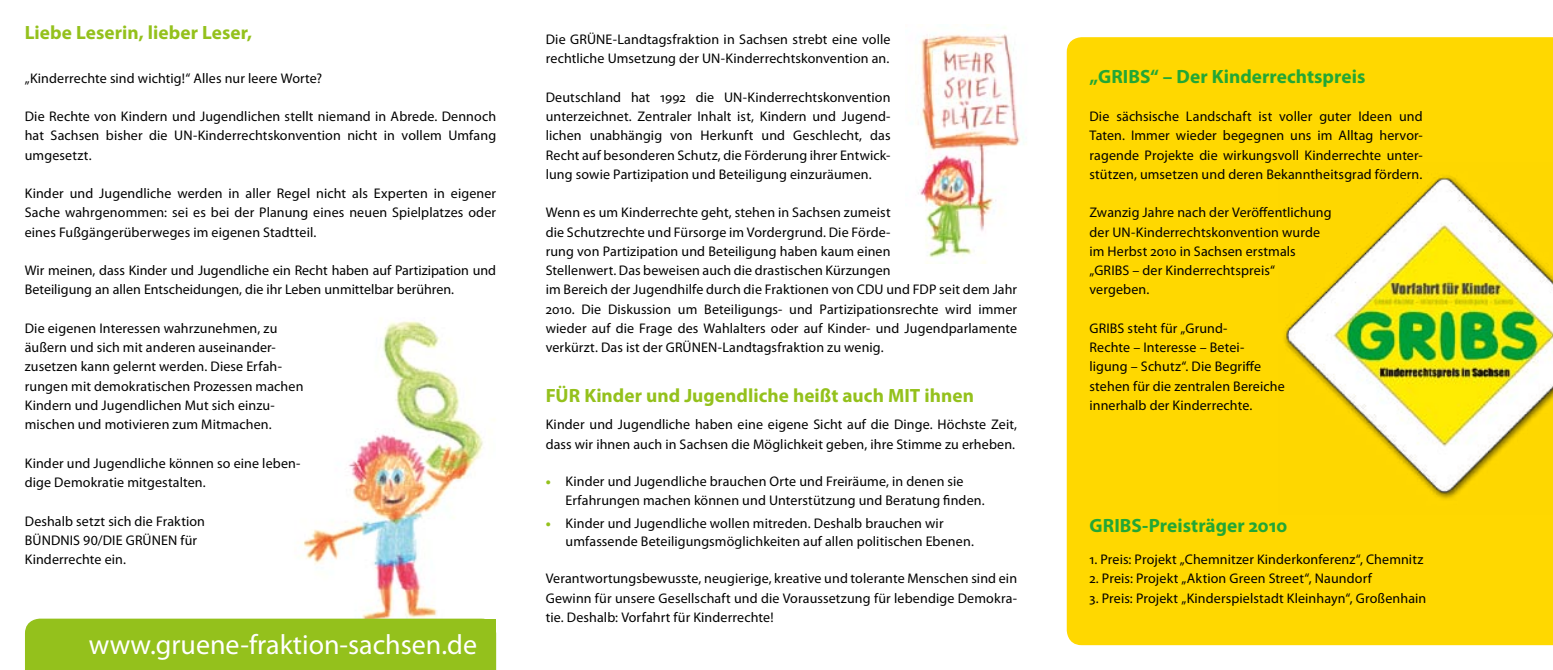
<style>
.page{position:relative;width:1553px;height:670px;background:#fff}
.page>*{position:absolute;margin:0;border:0;box-sizing:border-box;transform-origin:0 0}
.LTF_FB_Webadresse{font:28px "Myriad Pro";color:#fff}
.LTF_FB_Überschrift{font:700 19.25px "Myriad Pro";color:#94c11c}
.LTF_FB_Text{font:700 19.25px "Myriad Pro";letter-spacing:.005em;color:#23a735}
.LTF_FB_Überschrift-2{font:700 19.25px "Myriad Pro";color:#23a735}
.LTF_FB_Text-2{font:14px/19.2px "Myriad Pro";letter-spacing:.01em;color:#000}
.LTF_FB_Text_PunktLis{font:14px/18.4px "Myriad Pro";letter-spacing:.01em;color:#000}
.s1{font-weight:900;color:#94c11c}
</style>
<div class="page">
<div style="left:1067px;top:37px;width:486px;height:608px;background:#ffd800"></div>
<img style="left:302px;top:321px;width:195px;height:322px">
<div style="left:25px;top:618px;width:471px;height:52px;background:#94c11c"></div>
<div style="left:471px;top:618px;width:25px;height:19px;background:#94c11c"></div>
<img style="left:918px;top:25px;width:106px;height:239px">
<img style="left:1278px;top:162px;width:275px;height:352px">
<h3 class="LTF_FB_Überschrift" style="left:25px;top:20px;width:229px">Liebe Leserin, lieber Leser,</h3>
<p class="LTF_FB_Text-2" style="left:25px;top:68px;width:299px">„Kinderrechte sind wichtig!“ Alles nur leere Worte?</p>
<p class="LTF_FB_Text-2" style="left:25px;top:107px;width:473px;text-align:justify">Die Rechte von Kindern und Jugendlichen stellt niemand in Abrede. Dennoch hat Sachsen bisher die UN-Kinderrechtskonvention nicht in vollem Umfang umgesetzt.</p>
<p class="LTF_FB_Text-2" style="left:25px;top:184px;width:473px;text-align:justify">Kinder und Jugendliche werden in aller Regel nicht als Experten in eigener Sache wahrgenommen: sei es bei der Planung eines neuen Spielplatzes oder eines Fußgängerüberweges im eigenen Stadtteil.</p>
<p class="LTF_FB_Text-2" style="left:25px;top:261px;width:473px">Wir meinen, dass Kinder und Jugendliche ein Recht haben auf Partizipation und<br>Beteiligung an allen Entscheidungen, die ihr Leben unmittelbar berühren.</p>
<p class="LTF_FB_Text-2" style="left:25px;top:318px;width:280px">Die eigenen Interessen wahrzunehmen, zu äußern und sich mit anderen auseinander&shy;zusetzen kann gelernt werden. Diese Erfah&shy;rungen mit demokratischen Prozessen machen Kindern und Jugendlichen Mut sich einzu&shy;mischen und motivieren zum Mitmachen.</p>
<p class="LTF_FB_Text-2" style="left:25px;top:453px;width:277px">Kinder und Jugendliche können so eine leben&shy;dige Demokratie mitgestalten.</p>
<p class="LTF_FB_Text-2" style="left:25px;top:511px;width:182px">Deshalb setzt sich die Fraktion</p>
<p class="LTF_FB_Text-2" style="left:25px;top:530px;width:174px">BÜNDNIS 90/DIE GRÜNEN für</p>
<p class="LTF_FB_Text-2" style="left:25px;top:549px;width:103px">Kinderrechte ein.</p>
<p class="LTF_FB_Webadresse" style="left:89px;top:627px;width:390px">www.gruene-fraktion-sachsen.de</p>
<p class="LTF_FB_Text-2" style="left:546px;top:30px;width:346px">Die GRÜNE-Landtagsfraktion in Sachsen strebt eine volle rechtliche Umsetzung der UN-Kinderrechtskonvention an.</p>
<p class="LTF_FB_Text-2" style="left:546px;top:87px;width:346px;text-align:justify">Deutschland hat 1992 die UN-Kinderrechtskonvention unterzeichnet. Zentraler Inhalt ist, Kindern und Jugend&shy;lichen unabhängig von Herkunft und Geschlecht, das Recht auf besonderen Schutz, die Förderung ihrer Entwick&shy;lung sowie Partizipation und Beteiligung einzuräumen.</p>
<p class="LTF_FB_Text-2" style="left:546px;top:203px;width:473px">Wenn es um Kinderrechte geht, stehen in Sachsen zumeist<br>die Schutzrechte und Fürsorge im Vordergrund. Die Förde-<br>rung von Partizipation und Beteiligung haben kaum einen<br>Stellenwert. Das beweisen auch die drastischen Kürzungen<br>im Bereich der Jugendhilfe durch die Fraktionen von CDU und FDP seit dem Jahr 2010. Die Diskussion um Beteiligungs- und Partizipationsrechte wird immer wieder auf die Frage des Wahlalters oder auf Kinder- und Jugendparlamente verkürzt. Das ist der GRÜNEN-Landtagsfraktion zu wenig.</p>
<h3 class="LTF_FB_Überschrift" style="left:546px;top:383px;width:430px">FÜR Kinder und Jugendliche heißt auch MIT ihnen</h3>
<p class="LTF_FB_Text-2" style="left:546px;top:415px;width:473px">Kinder und Jugendliche haben eine eigene Sicht auf die Dinge. Höchste Zeit, dass wir ihnen auch in Sachsen die Möglichkeit geben, ihre Stimme zu erheben.</p>
<p class="LTF_FB_Text_PunktLis" style="left:566px;top:472px;width:420px;text-indent:-20px"><span class="s1">•</span> Kinder und Jugendliche brauchen Orte und Freiräume, in denen sie<br>Erfahrungen machen können und Unterstützung und Beratung finden.</p>
<p class="LTF_FB_Text_PunktLis" style="left:566px;top:514px;width:410px;text-indent:-20px"><span class="s1">•</span> Kinder und Jugendliche wollen mitreden. Deshalb brauchen wir umfassende Beteiligungsmöglichkeiten auf allen politischen Ebenen.</p>
<p class="LTF_FB_Text-2" style="left:546px;top:569px;width:473px;text-align:justify">Verantwortungsbewusste, neugierige, kreative und tolerante Menschen sind ein Gewinn für unsere Gesellschaft und die Voraussetzung für lebendige Demokra&shy;tie. Deshalb: Vorfahrt für Kinderrechte!</p>
<p class="LTF_FB_Text" style="left:1089px;top:64px;width:277px">„GRIBS“ – Der Kinderrechtspreis</p>
<p class="LTF_FB_Text-2" style="left:1089px;top:107px;width:335px;text-align:justify">Die sächsische Landschaft ist voller guter Ideen und Taten. Immer wieder begegnen uns im Alltag hervor&shy;ragende Projekte die wirkungsvoll Kinderrechte unter&shy;stützen, umsetzen und deren Bekanntheitsgrad fördern.</p>
<p class="LTF_FB_Text-2" style="left:1089px;top:203px;width:244px">Zwanzig Jahre nach der Veröffentlichung der UN-Kinderrechtskonvention wurde im Herbst 2010 in Sachsen erstmals „GRIBS – der Kinderrechtspreis“ vergeben.</p>
<p class="LTF_FB_Text-2" style="left:1089px;top:318px;width:197px">GRIBS steht für „Grund-<br>Rechte – Interesse – Betei&shy;ligung – Schutz“. Die Begriffe stehen für die zentralen Bereiche innerhalb der Kinderrechte.</p>
<h3 class="LTF_FB_Überschrift-2" style="left:1089px;top:513px;width:199px">GRIBS-Preisträger 2010</h3>
<p class="LTF_FB_Text-2" style="left:1089px;top:549px;width:335px">1. Preis: Projekt „Chemnitzer Kinderkonferenz“, Chemnitz</p>
<p class="LTF_FB_Text-2" style="left:1089px;top:569px;width:284px">2. Preis: Projekt „Aktion Green Street“, Naundorf</p>
<p class="LTF_FB_Text-2" style="left:1089px;top:588px;width:338px">3. Preis: Projekt „Kinderspielstadt Kleinhayn“, Großenhain</p>
</div>
